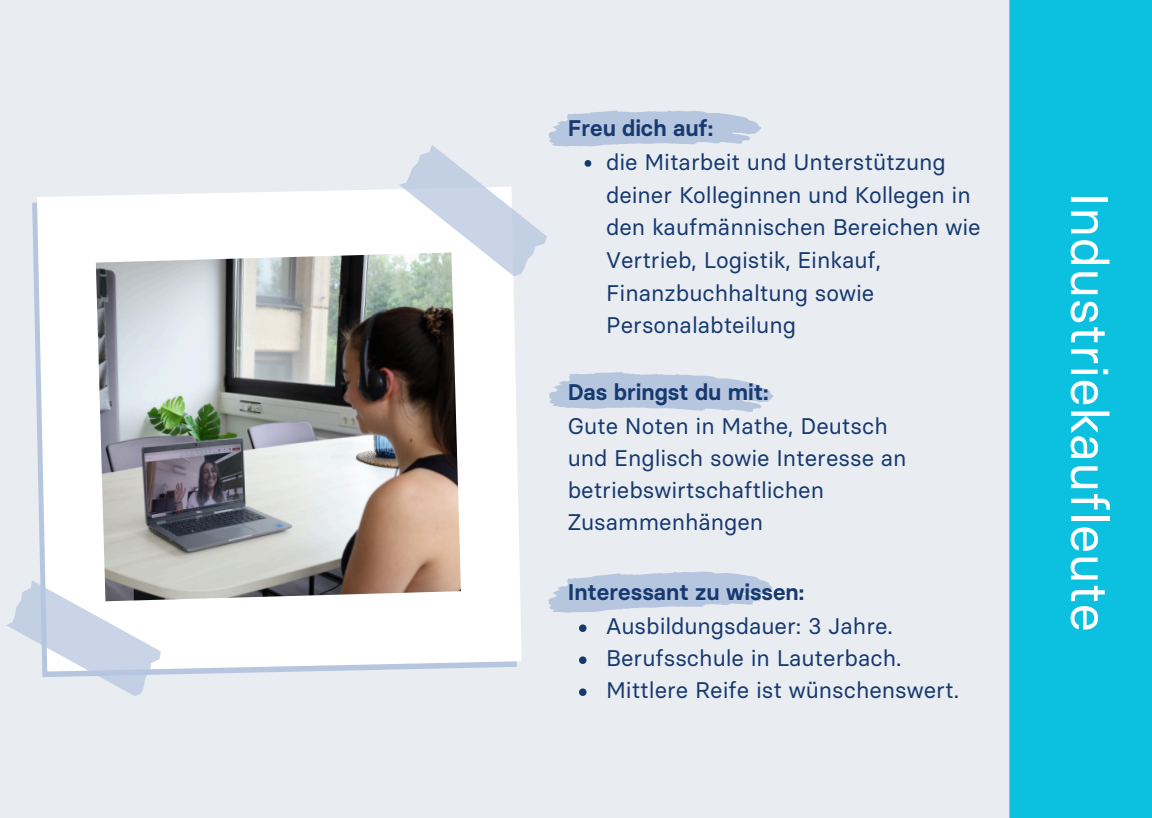
<style>
.page{position:relative;width:1152px;height:818px;background:#e9edf1}
.page>*{position:absolute;margin:0;border:0;box-sizing:border-box;transform-origin:0 0}
.t1{font:51.9px "Basier Square";color:#fff}
.t2{font:22.65px/32.7px "Basier Square";color:#163970}
.t3{font:600 22.65px "Basier Square";color:#163970}
</style>
<div class="page">
<div style="left:1009px;top:0;width:143px;height:818px;background:#0cc0df"></div>
<svg style="left:37px;top:189px;width:485px;height:482px;background:#fbfcfd"></svg>
<svg style="left:6px;top:578px;width:162px;height:118px"></svg>
<svg style="left:389px;top:110px;width:372px;height:170px"></svg>
<svg style="left:548px;top:571px;width:225px;height:61px"></svg>
<svg style="left:579px;top:656px;width:8px;height:8px"></svg>
<svg style="left:579px;top:688px;width:8px;height:8px"></svg>
<svg style="left:549px;top:372px;width:225px;height:40px"></svg>
<img style="left:96px;top:252px;width:365px;height:349px">
<p class="t3" style="left:568px;top:118px;width:147px">Freu dich auf:</p>
<p class="t2" style="left:606px;top:146px;width:376px">die Mitarbeit und Unterstützung deiner Kolleginnen und Kollegen in den kaufmännischen Bereichen wie<br>Vertrieb, Logistik, Einkauf,<br>Finanzbuchhaltung sowie<br>Personalabteilung</p>
<p class="t3" style="left:568px;top:382px;width:202px">Das bringst du mit:</p>
<p class="t2" style="left:568px;top:410px;width:340px;line-height:32px">Gute Noten in Mathe, Deutsch und Englisch sowie Interesse an betriebswirtschaftlichen<br>Zusammenhängen</p>
<h2 class="t3" style="left:568px;top:582px;width:238px">Interessant zu wissen:</h2>
<p class="t2" style="left:606px;top:609px;width:288px">Ausbildungsdauer: 3 Jahre.</p>
<p class="t2" style="left:606px;top:641px;width:297px">Berufsschule in Lauterbach.</p>
<p class="t2" style="left:606px;top:673px;width:354px">Mittlere Reife ist wünschenswert.</p>
<p class="t1" style="left:1120px;top:192px;width:442px;rotate:90deg">Industriekaufleute</p>
</div>
